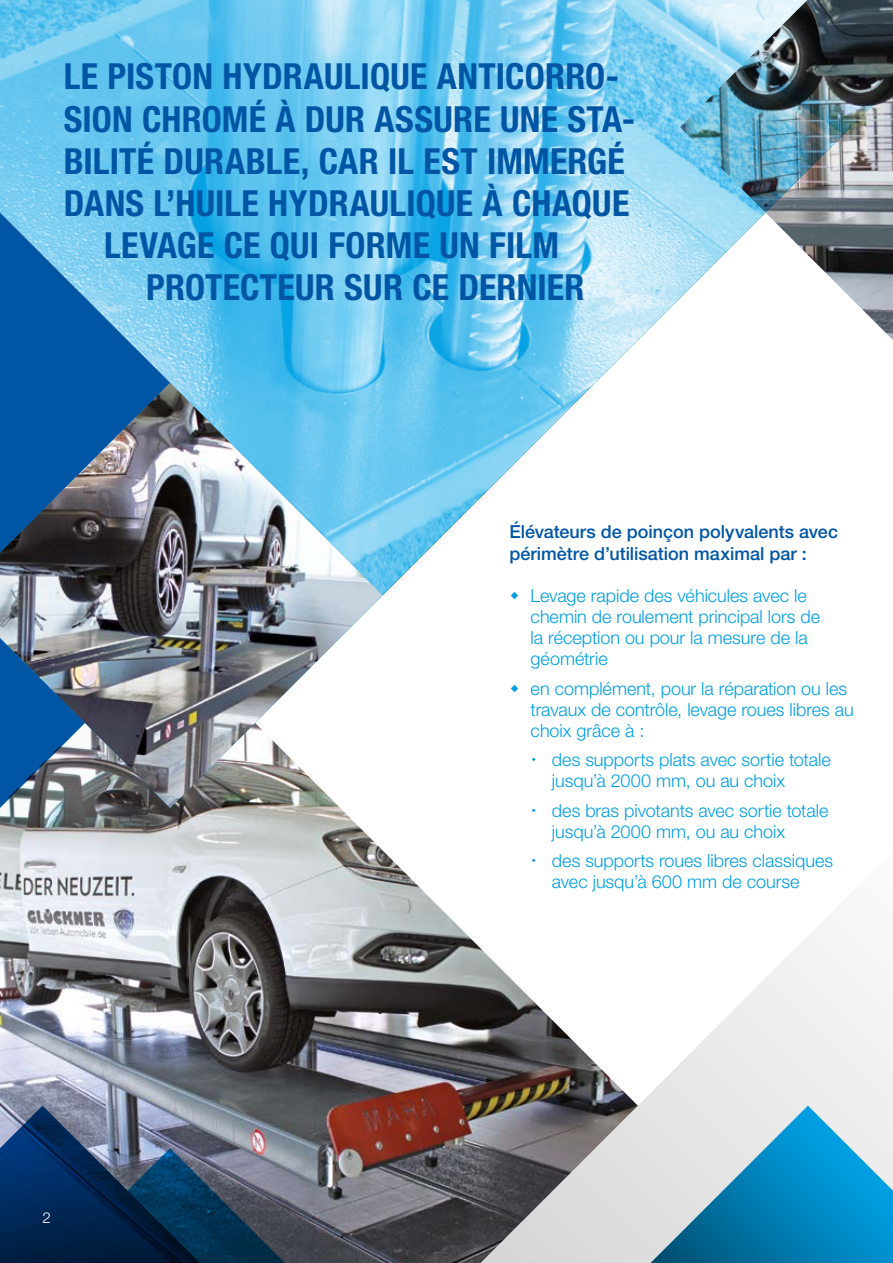
<style>
.page{position:relative;width:893px;height:1263px;background:#fff}
.page>*{position:absolute;margin:0;border:0;box-sizing:border-box;transform-origin:0 0}
.t1{font:700 condensed 36px "Helvetica Neue LTW1 G";letter-spacing:.005em;color:#0056a4}
.t2{font:300 18px/21px "Helvetica Neue LTW1 G";color:#009fe3}
.t3{font:500 18px/21.6px "Helvetica Neue LTW1 G";color:#0056a4}
.t4{font:300 15px "Helvetica Neue LTW1 G";color:#fff}
</style>
<div class="page">
<svg style="left:638px;top:924px;width:255px;height:339px;fill:#f2f2f2"></svg>
<svg style="left:642px;top:1106px;width:251px;height:157px;background:#64aece"></svg>
<img style="left:0;top:808px;width:638px;height:455px">
<img style="left:0;top:595px;width:383px;height:213px">
<img style="left:0;top:0;width:680px;height:595px">
<img style="left:680px;top:0;width:213px;height:340px">
<svg style="left:511px;top:592px;width:7px;height:3px"></svg>
<svg style="left:532px;top:808px;width:4px;height:4px"></svg>
<svg style="left:532px;top:859px;width:4px;height:4px"></svg>
<h1 class="t1" style="left:64px;top:55px;width:557px">LE PISTON HYDRAULIQUE ANTICORRO-</h1>
<h1 class="t1" style="left:64px;top:97px;width:573px">SION CHROMÉ À DUR ASSURE UNE STA-</h1>
<h1 class="t1" style="left:64px;top:139px;width:563px">BILITÉ DURABLE, CAR IL EST IMMERGÉ</h1>
<h1 class="t1" style="left:64px;top:181px;width:567px">DANS L’HUILE HYDRAULIQUE À CHAQUE</h1>
<h1 class="t1" style="left:104px;top:223px;width:456px">LEVAGE CE QUI FORME UN FILM</h1>
<h1 class="t1" style="left:146px;top:265px;width:440px">PROTECTEUR SUR CE DERNIER</h1>
<p class="t3" style="left:509px;top:521px;width:330px">Élévateurs de poinçon polyvalents avec périmètre d’utilisation maximal par :</p>
<p class="t2" style="left:531px;top:585px;width:291px">Levage rapide des véhicules avec le chemin de roulement principal lors de la réception ou pour la mesure de la géométrie</p>
<p class="t2" style="left:531px;top:678px;width:325px">en complément, pour la réparation ou les travaux de contrôle, levage roues libres au choix grâce à :</p>
<p class="t2" style="left:552px;top:749px;width:280px">des supports plats avec sortie totale jusqu’à 2000 mm, ou au choix</p>
<p class="t2" style="left:552px;top:800px;width:278px">des bras pivotants avec sortie totale jusqu’à 2000 mm, ou au choix</p>
<p class="t2" style="left:552px;top:850px;width:283px">des supports roues libres classiques avec jusqu’à 600 mm de course</p>
<p class="t4" style="left:43px;top:1208px;width:10px">2</p>
</div>
